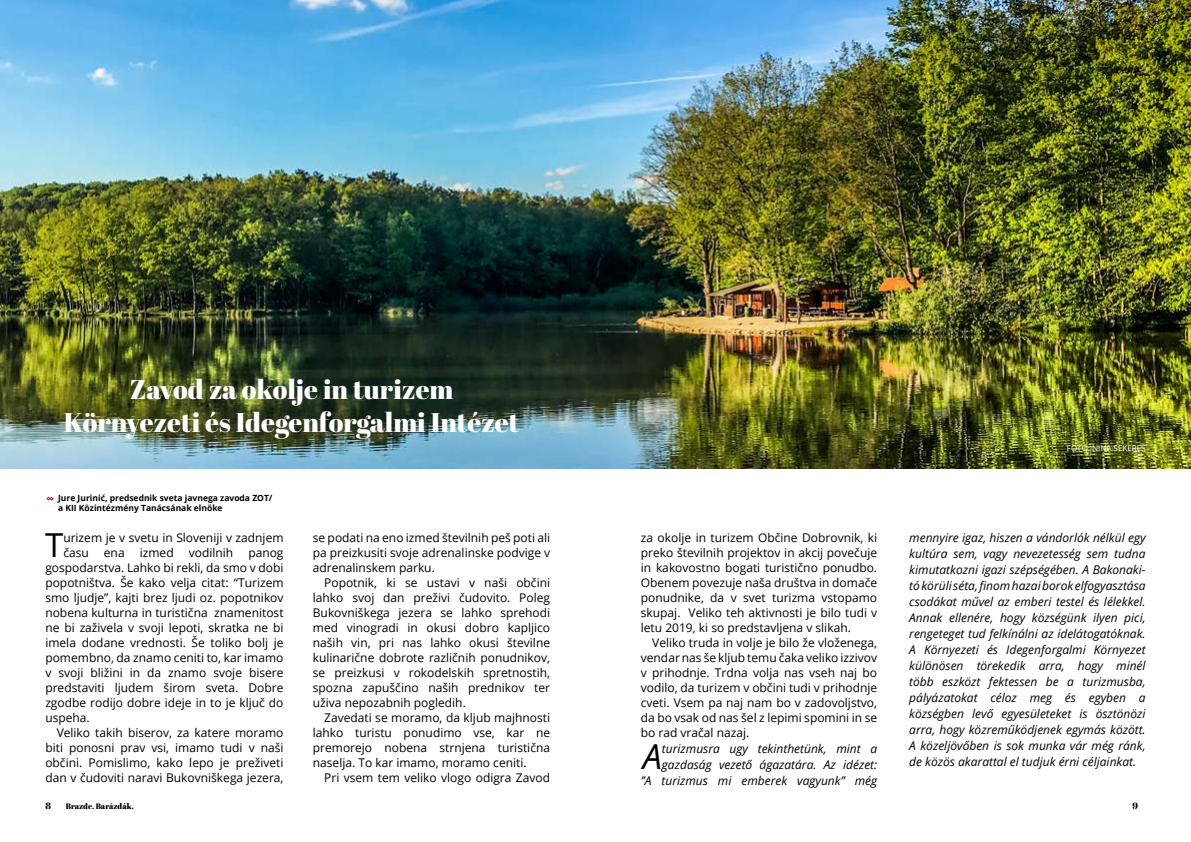
<style>
.page{position:relative;width:1191px;height:842px;background:#fff}
.page>*{position:absolute;margin:0;border:0;box-sizing:border-box;transform-origin:0 0}
.t1{font:italic 34.4px "Open Sans";color:#000}
.t2{font:33px "Open Sans";color:#000}
.t3{font:27px/32.4px "Abril Fatface";color:#fff;text-align:center}
.t4{font:12px/15px "Open Sans";color:#000;text-align:justify}
.t5{font:italic 12px/16px "Open Sans";color:#000;text-align:right}
.t6{font:9px "Abril Fatface";color:#000}
.t7{font:700 8.5px/10.2px "Open Sans";color:#000}
.t8{font:8px "Abril Fatface";color:#000}
.t9{font:8px "Open Sans";color:#fff}
</style>
<div class="page">
<img style="left:0;top:0;width:1191px;height:468px">
<svg style="left:47px;top:497px;width:7px;height:3px"></svg>
<h3 class="t3" style="left:64px;top:373px;width:457px">Zavod za okolje in turizem<br>Környezeti és Idegenforgalmi Intézet</h3>
<p class="t7" style="left:58px;top:492px;width:216px">Jure Jurinić, predsednik sveta javnega zavoda ZOT/ a KII Közintézmény Tanácsának elnöke</p>
<h2 class="t2" style="left:45px;top:522px;width:20px">T</h2>
<p class="t4" style="left:63px;top:529px;width:222px">urizem je v svetu in Sloveniji v zadnjem času</p>
<p class="t4" style="left:104px;top:544px;width:22px">ena</p>
<p class="t4" style="left:140px;top:544px;width:35px">izmed</p>
<p class="t4" style="left:189px;top:544px;width:46px">vodilnih</p>
<p class="t4" style="left:45px;top:544px;width:240px;text-indent:203px">panog gospodarstva. Lahko bi rekli, da smo v dobi popotništva. Še kako velja citat: “Turizem smo ljudje”, kajti brez ljudi oz. popotnikov nobena kulturna in turistična znamenitost ne bi zaživela v svoji lepoti, skratka ne bi imela dodane vrednosti. Še toliko bolj je pomembno, da znamo ceniti to, kar imamo v svoji bližini in da znamo svoje bisere predstaviti ljudem širom sveta. Dobre zgodbe rodijo dobre ideje in to je ključ do uspeha.</p>
<p class="t4" style="left:45px;top:724px;width:240px;text-indent:11px">Veliko takih biserov, za katere moramo biti ponosni prav vsi, imamo tudi v naši občini. Pomislimo, kako lepo je preživeti dan v čudoviti naravi Bukovniškega jezera,</p>
<p class="t4" style="left:313px;top:529px;width:239px">se podati na eno izmed številnih peš poti ali pa preizkusiti svoje adrenalinske podvige v adrenalinskem parku.</p>
<p class="t4" style="left:313px;top:574px;width:239px;text-indent:11px">Popotnik, ki se ustavi v naši občini lahko svoj dan preživi čudovito. Poleg Bukovniškega jezera se lahko sprehodi med vinogradi in okusi dobro kapljico naših vin, pri nas lahko okusi številne kulinarične dobrote različnih ponudnikov, se preizkusi v rokodelskih spretnostih, spozna zapuščino naših prednikov ter uživa nepozabnih pogledih.</p>
<p class="t4" style="left:313px;top:709px;width:239px;text-indent:11px">Zavedati se moramo, da kljub majhnosti lahko turistu ponudimo vse, kar ne premorejo nobena strnjena turistična naselja. To kar imamo, moramo ceniti.</p>
<p class="t4" style="left:324px;top:769px;width:227px">Pri vsem tem veliko vlogo odigra Zavod</p>
<p class="t9" style="left:1067px;top:443px;width:80px">FOTO: NINA SEKEREŠ</p>
<p class="t4" style="left:641px;top:529px;width:238px">za okolje in turizem Občine Dobrovnik, ki preko številnih projektov in akcij povečuje in kakovostno bogati turistično ponudbo.<br>Obenem povezuje naša društva in domače ponudnike, da v svet turizma vstopamo skupaj. Veliko teh aktivnosti je bilo tudi v letu 2019, ki so predstavljena v slikah.</p>
<p class="t4" style="left:641px;top:634px;width:238px;text-indent:11px">Veliko truda in volje je bilo že vloženega, vendar nas še kljub temu čaka veliko izzivov v prihodnje. Trdna volja nas vseh naj bo vodilo, da turizem v občini tudi v prihodnje cveti. Vsem pa naj nam bo v zadovoljstvo, da bo vsak od nas šel z lepimi spomini in se bo rad vračal nazaj.</p>
<h1 class="t1" style="left:643px;top:733px;width:21px">A</h1>
<p class="t5" style="left:641px;top:740px;width:238px">turizmusra ugy tekinthetünk, mint a gazdaság vezető ágazatára. Az idézet:<br>’’A turizmus mi emberek vagyunk’’ még</p>
<p class="t5" style="left:909px;top:529px;width:238px;text-align:justify">mennyire igaz, hiszen a vándorlók nélkül egy kultúra sem, vagy nevezetesség sem tudna kimutatkozni igazi szépségében. A Bakonaki&shy;tó körüli séta, finom hazai borok elfogyasztása csodákat művel az emberi testel és lélekkel.<br>Annak ellenére, hogy községünk ilyen pici, rengeteget tud felkínálni az idelátogatóknak.<br>A Környezeti és Idegenforgalmi Környezet különösen törekedik arra, hogy minél több eszközt fektessen be a turizmusba, pályázatokat céloz meg és egyben a községben levő egyesületeket is ösztönözi arra, hogy közreműködjenek egymás között.<br>A közeljövőben is sok munka vár még ránk, de közös akarattal el tudjuk érni céljainkat.</p>
<p class="t6" style="left:45px;top:799px;width:7px">8</p>
<p class="t8" style="left:66px;top:800px;width:70px">Brazde. Barázdák.</p>
<p class="t6" style="left:1132px;top:799px;width:7px">9</p>
</div>
